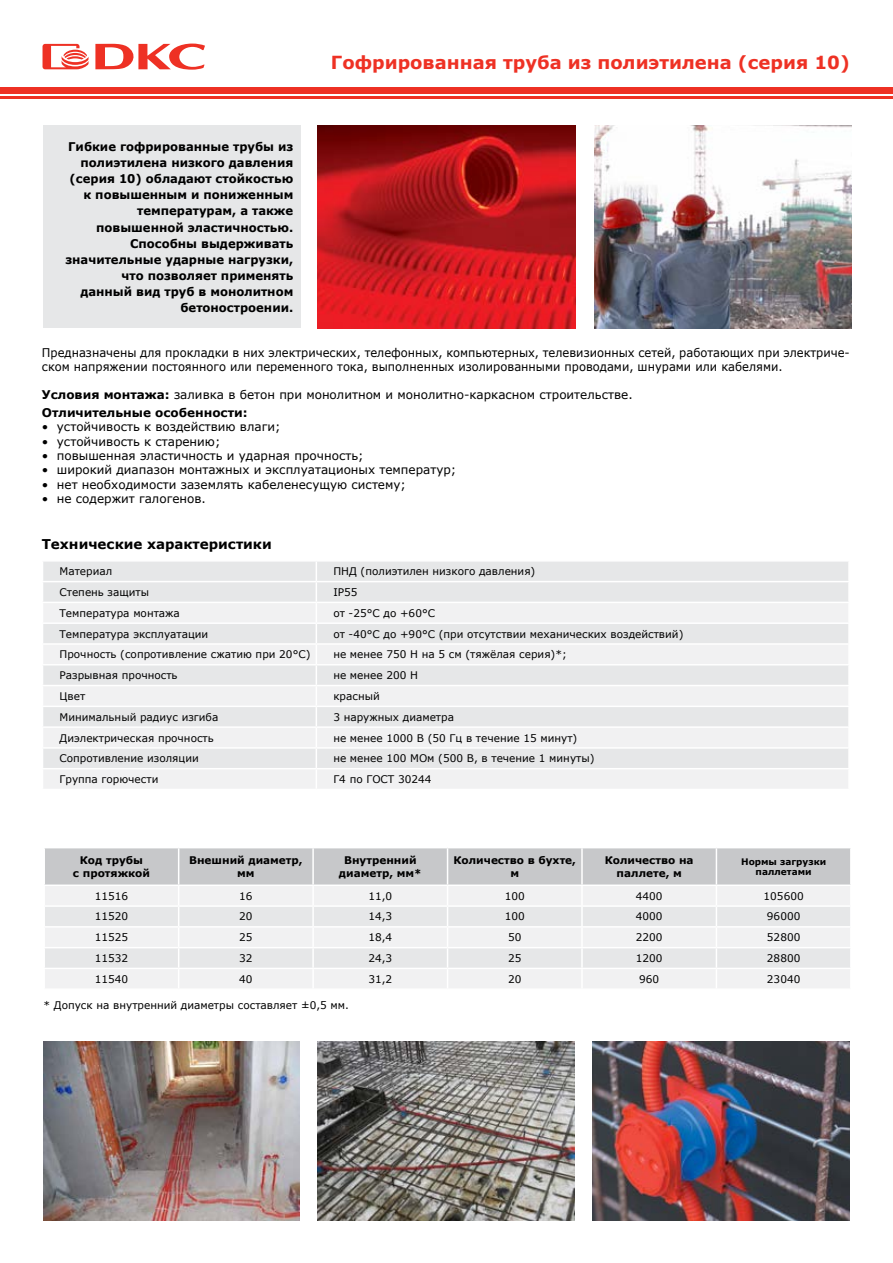
<style>
.page{position:relative;width:893px;height:1263px;background:#fff}
.page>*{position:absolute;margin:0;border:0;box-sizing:border-box;transform-origin:0 0}
.t1{font:700 18px "Verdana";color:#ee3124}
.t2{font:700 13.5px "Verdana";color:#000}
.t3{font:12px/17.4px "Verdana";color:#000}
.t4{font:700 12px/16px "Verdana";color:#000;text-align:right}
.t5{font:12px/14.4px "Verdana";color:#000;scale:.96 1}
.t6{font:10.5px "Verdana";color:#000}
.t7{font:700 10.5px/12.6px "Verdana";color:#000;text-align:center}
.t8{font:700 9px/10.8px "Verdana";color:#000;text-align:center}
.s1{font-weight:700}
</style>
<div class="page">
<div style="left:0;top:87px;width:893px;height:6px;background:#ee3124"></div>
<hr style="left:0;top:96px;width:893px;height:3px;background:#ee3124">
<svg style="left:43px;top:44px;width:46px;height:25px"></svg>
<svg style="left:95px;top:44px;width:110px;height:26px"></svg>
<div style="left:43px;top:126px;width:258px;height:202px;background:#e6e7e8"></div>
<img style="left:318px;top:126px;width:257px;height:202px">
<img style="left:43px;top:1041px;width:256px;height:179px">
<img style="left:317px;top:1041px;width:257px;height:179px">
<img style="left:592px;top:1041px;width:258px;height:179px">
<svg style="left:45px;top:848px;width:805px;height:140px"></svg>
<hr style="left:178px;top:848px;width:1px;height:36px;background:#fff">
<hr style="left:312px;top:848px;width:2px;height:36px;background:#fff">
<hr style="left:447px;top:848px;width:1px;height:36px;background:#fff">
<hr style="left:581px;top:848px;width:2px;height:36px;background:#fff">
<hr style="left:716px;top:848px;width:1px;height:36px;background:#fff">
<hr style="left:43px;top:884px;width:136px;height:2px;background:#fff">
<hr style="left:179px;top:884px;width:134px;height:2px;background:#fff">
<hr style="left:313px;top:884px;width:135px;height:2px;background:#fff">
<hr style="left:448px;top:884px;width:134px;height:2px;background:#fff">
<hr style="left:582px;top:884px;width:134px;height:2px;background:#fff">
<hr style="left:716px;top:884px;width:136px;height:2px;background:#fff">
<div style="left:43px;top:562px;width:805px;height:40px;background:#e6e7e8"></div>
<svg style="left:43px;top:603px;width:805px;height:186px;fill:#f1f1f2"></svg>
<hr style="left:42px;top:581px;width:274px;height:1px;background:#fff">
<hr style="left:316px;top:581px;width:534px;height:1px;background:#fff">
<hr style="left:42px;top:622px;width:274px;height:2px;background:#fff">
<hr style="left:316px;top:622px;width:534px;height:2px;background:#fff">
<hr style="left:42px;top:643px;width:274px;height:2px;background:#fff">
<hr style="left:316px;top:643px;width:534px;height:2px;background:#fff">
<hr style="left:42px;top:664px;width:274px;height:1px;background:#fff">
<hr style="left:316px;top:664px;width:534px;height:1px;background:#fff">
<hr style="left:42px;top:685px;width:274px;height:1px;background:#fff">
<hr style="left:316px;top:685px;width:534px;height:1px;background:#fff">
<hr style="left:42px;top:705px;width:274px;height:2px;background:#fff">
<hr style="left:316px;top:705px;width:534px;height:2px;background:#fff">
<hr style="left:42px;top:726px;width:274px;height:2px;background:#fff">
<hr style="left:316px;top:726px;width:534px;height:2px;background:#fff">
<hr style="left:42px;top:747px;width:274px;height:2px;background:#fff">
<hr style="left:316px;top:747px;width:534px;height:2px;background:#fff">
<hr style="left:42px;top:768px;width:274px;height:1px;background:#fff">
<hr style="left:316px;top:768px;width:534px;height:1px;background:#fff">
<svg style="left:316px;top:562px;width:1px;height:227px"></svg>
<img style="left:594px;top:126px;width:257px;height:202px">
<h1 class="t1" style="left:331px;top:49px;width:520px">Гофрированная труба из полиэтилена (серия 10)</h1>
<p class="t4" style="left:65px;top:139px;width:229px">Гибкие гофрированные трубы из полиэтилена низкого давления (серия 10) обладают стойкостью к повышенным и пониженным температурам, а также повышенной эластичностью.<br>Способны выдерживать значительные ударные нагрузки, что позволяет применять<br>данный вид труб в монолитном бетоностроении.</p>
<p class="t5" style="left:42px;top:345px;width:843px">Предназначены для прокладки в них электрических, телефонных, компьютерных, телевизионных сетей, работающих при электриче&shy;ском напряжении постоянного или переменного тока, выполненных изолированными проводами, шнурами или кабелями.</p>
<p class="t3" style="left:42px;top:386px;width:592px"><span class="s1">Условия монтажа:</span> заливка в бетон при монолитном и монолитно-каркасном строительстве.<br><span class="s1">Отличительные особенности:</span></p>
<p class="t3" style="left:42px;top:418px;width:240px">• устойчивость к воздействию влаги;</p>
<p class="t3" style="left:42px;top:432px;width:180px">• устойчивость к старению;</p>
<p class="t3" style="left:42px;top:447px;width:323px">• повышенная эластичность и ударная прочность;</p>
<p class="t3" style="left:42px;top:461px;width:416px">• широкий диапазон монтажных и эксплуатационых температур;</p>
<p class="t3" style="left:42px;top:475px;width:366px">• нет необходимости заземлять кабеленесущую систему;</p>
<p class="t3" style="left:42px;top:490px;width:166px">• не содержит галогенов.</p>
<p class="t2" style="left:42px;top:535px;width:231px">Технические характеристики</p>
<p class="t6" style="left:60px;top:564px;width:54px">Материал</p>
<p class="t6" style="left:333px;top:564px;width:204px">ПНД (полиэтилен низкого давления)</p>
<p class="t6" style="left:60px;top:585px;width:91px">Степень защиты</p>
<p class="t6" style="left:333px;top:585px;width:26px">IP55</p>
<p class="t6" style="left:60px;top:606px;width:122px">Температура монтажа</p>
<p class="t6" style="left:333px;top:606px;width:103px">от -25°С до +60°С</p>
<p class="t6" style="left:60px;top:626px;width:150px">Температура эксплуатации</p>
<p class="t6" style="left:333px;top:626px;width:352px">от -40°С до +90°С (при отсутствии механических воздействий)</p>
<p class="t6" style="left:60px;top:647px;width:252px">Прочность (сопротивление сжатию при 20°С)</p>
<p class="t6" style="left:333px;top:647px;width:235px">не менее 750 Н на 5 см (тяжёлая серия)*;</p>
<p class="t6" style="left:60px;top:668px;width:120px">Разрывная прочность</p>
<p class="t6" style="left:333px;top:668px;width:86px">не менее 200 Н</p>
<p class="t6" style="left:60px;top:689px;width:27px">Цвет</p>
<p class="t6" style="left:333px;top:689px;width:48px">красный</p>
<p class="t6" style="left:60px;top:710px;width:160px">Минимальный радиус изгиба</p>
<p class="t6" style="left:333px;top:710px;width:122px">3 наружных диаметра</p>
<p class="t6" style="left:60px;top:730px;width:156px">Диэлектрическая прочность</p>
<p class="t6" style="left:333px;top:730px;width:245px">не менее 1000 В (50 Гц в течение 15 минут)</p>
<p class="t6" style="left:60px;top:751px;width:141px">Сопротивление изоляции</p>
<p class="t6" style="left:333px;top:751px;width:263px">не менее 100 МОм (500 В, в течение 1 минуты)</p>
<p class="t6" style="left:60px;top:772px;width:100px">Группа горючести</p>
<p class="t6" style="left:333px;top:772px;width:100px">Г4 по ГОСТ 30244</p>
<p class="t7" style="left:73px;top:854px;width:79px">Код трубы<br>с протяжкой</p>
<p class="t7" style="left:189px;top:854px;width:115px">Внешний диаметр, мм</p>
<p class="t7" style="left:339px;top:854px;width:84px">Внутренний диаметр, мм*</p>
<p class="t7" style="left:453px;top:854px;width:124px">Количество в бухте, м</p>
<p class="t7" style="left:605px;top:854px;width:90px">Количество на паллете, м</p>
<p class="t8" style="left:741px;top:856px;width:87px">Нормы загрузки паллетами</p>
<p class="t6" style="left:95px;top:889px;width:35px">11516</p>
<p class="t6" style="left:239px;top:889px;width:15px">16</p>
<p class="t6" style="left:368px;top:889px;width:25px">11,0</p>
<p class="t6" style="left:505px;top:889px;width:22px">100</p>
<p class="t6" style="left:636px;top:889px;width:28px">4400</p>
<p class="t6" style="left:764px;top:889px;width:42px">105600</p>
<p class="t6" style="left:95px;top:909px;width:35px">11520</p>
<p class="t6" style="left:239px;top:909px;width:15px">20</p>
<p class="t6" style="left:368px;top:909px;width:25px">14,3</p>
<p class="t6" style="left:505px;top:909px;width:22px">100</p>
<p class="t6" style="left:636px;top:909px;width:28px">4000</p>
<p class="t6" style="left:767px;top:909px;width:35px">96000</p>
<p class="t6" style="left:95px;top:930px;width:35px">11525</p>
<p class="t6" style="left:239px;top:930px;width:15px">25</p>
<p class="t6" style="left:368px;top:930px;width:25px">18,4</p>
<p class="t6" style="left:508px;top:930px;width:15px">50</p>
<p class="t6" style="left:636px;top:930px;width:28px">2200</p>
<p class="t6" style="left:767px;top:930px;width:35px">52800</p>
<p class="t6" style="left:95px;top:951px;width:35px">11532</p>
<p class="t6" style="left:239px;top:951px;width:15px">32</p>
<p class="t6" style="left:368px;top:951px;width:25px">24,3</p>
<p class="t6" style="left:508px;top:951px;width:15px">25</p>
<p class="t6" style="left:636px;top:951px;width:28px">1200</p>
<p class="t6" style="left:767px;top:951px;width:35px">28800</p>
<p class="t6" style="left:95px;top:972px;width:35px">11540</p>
<p class="t6" style="left:239px;top:972px;width:15px">40</p>
<p class="t6" style="left:368px;top:972px;width:25px">31,2</p>
<p class="t6" style="left:508px;top:972px;width:15px">20</p>
<p class="t6" style="left:639px;top:972px;width:22px">960</p>
<p class="t6" style="left:767px;top:972px;width:35px">23040</p>
<p class="t6" style="left:43px;top:998px;width:307px">* Допуск на внутренний диаметры составляет ±0,5 мм.</p>
</div>
